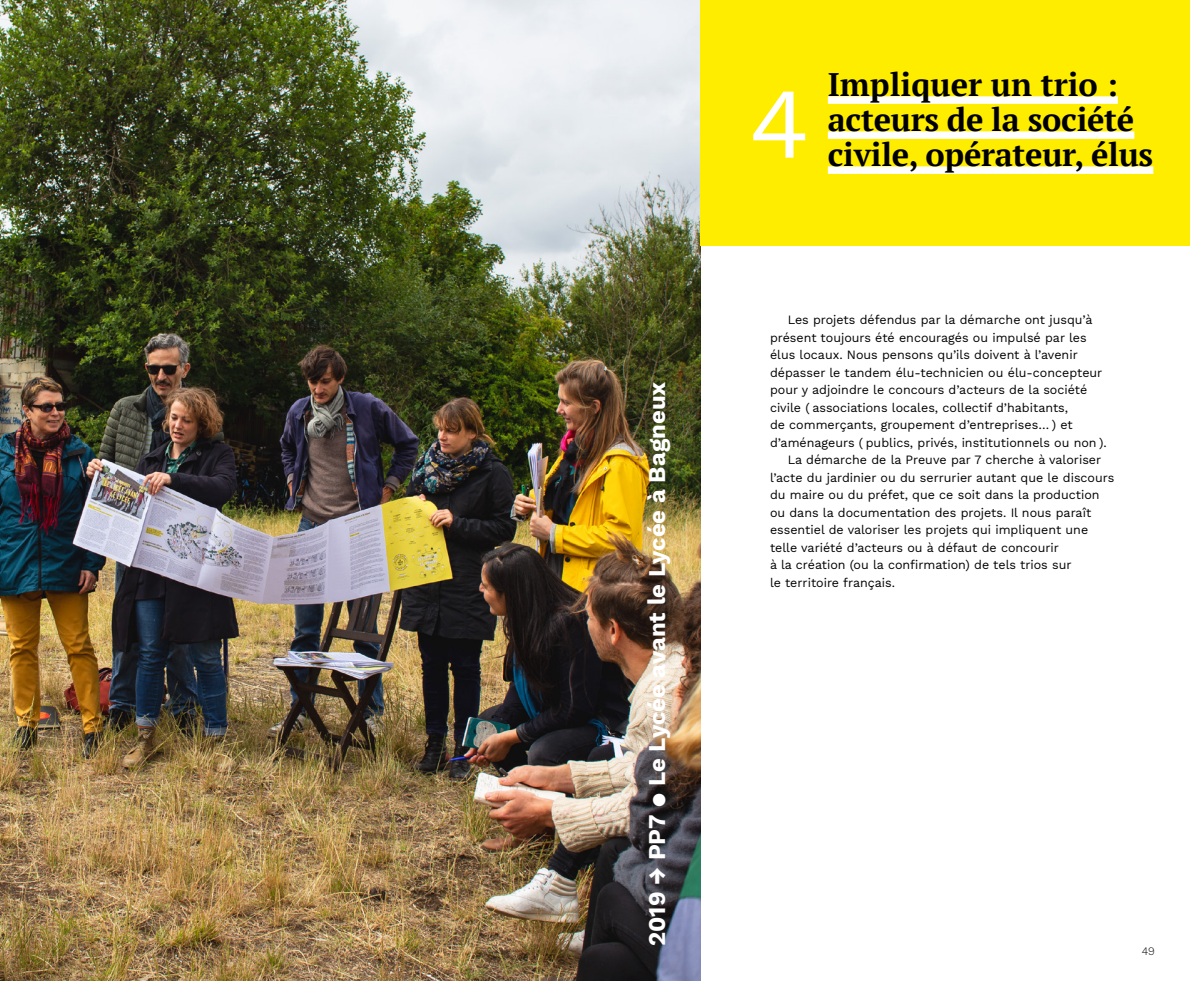
<style>
.page{position:relative;width:1190px;height:981px;background:#fff}
.page>*{position:absolute;margin:0;border:0;box-sizing:border-box;transform-origin:0 0}
.t1{font:100px "Work Sans";color:#fff}
.t2{font:700 32.5px/35px "PT Serif";letter-spacing:-.01em;color:#000}
.t3{font:700 23.75px "Work Sans";color:#fff}
.t4{font:12.5px "Work Sans";color:#000}
.t5{font:300 11.25px "Work Sans";color:#000}
</style>
<div class="page">
<img style="left:0;top:0;width:700px;height:980px">
<div style="left:700px;top:0;width:490px;height:245px;background:#ffed00"></div>
<div style="left:828px;top:96px;width:290px;height:8px;background:#fff"></div>
<div style="left:828px;top:131px;width:306px;height:8px;background:#fff"></div>
<div style="left:828px;top:166px;width:325px;height:8px;background:#fff"></div>
<h3 class="t3" style="left:639px;top:945px;width:565px;rotate:-90deg">2019 → PP7 ⚫ Le Lycée avant le Lycée à Bagneux</h3>
<h1 class="t1" style="left:749px;top:47px;width:63px">4</h1>
<h2 class="t2" style="left:828px;top:67px;width:308px">Impliquer un trio : acteurs de la société</h2>
<h2 class="t2" style="left:828px;top:137px;width:327px">civile, opérateur, élus</h2>
<p class="t4" style="left:788px;top:310px;width:306px">Les projets défendus par la démarche ont jusqu’à</p>
<p class="t4" style="left:770px;top:327px;width:318px">présent toujours été encouragés ou impulsé par les</p>
<p class="t4" style="left:770px;top:345px;width:309px">élus locaux. Nous pensons qu’ils doivent à l’avenir</p>
<p class="t4" style="left:770px;top:362px;width:334px">dépasser le tandem élu-technicien ou élu-concepteur</p>
<p class="t4" style="left:770px;top:380px;width:319px">pour y adjoindre le concours d’acteurs de la société</p>
<p class="t4" style="left:770px;top:397px;width:300px">civile ( associations locales, collectif d’habitants,</p>
<p class="t4" style="left:770px;top:415px;width:304px">de commerçants, groupement d’entreprises… ) et</p>
<p class="t4" style="left:770px;top:432px;width:338px">d’aménageurs ( publics, privés, institutionnels ou non ).</p>
<p class="t4" style="left:788px;top:450px;width:315px">La démarche de la Preuve par 7 cherche à valoriser</p>
<p class="t4" style="left:770px;top:467px;width:346px">l’acte du jardinier ou du serrurier autant que le discours</p>
<p class="t4" style="left:770px;top:485px;width:331px">du maire ou du préfet, que ce soit dans la production</p>
<p class="t4" style="left:770px;top:502px;width:323px">ou dans la documentation des projets. Il nous paraît</p>
<p class="t4" style="left:770px;top:520px;width:320px">essentiel de valoriser les projets qui impliquent une</p>
<p class="t4" style="left:770px;top:537px;width:290px">telle variété d’acteurs ou à défaut de concourir</p>
<p class="t4" style="left:770px;top:555px;width:303px">à la création (ou la confirmation) de tels trios sur</p>
<p class="t4" style="left:770px;top:572px;width:127px">le territoire français.</p>
<p class="t5" style="left:1142px;top:941px;width:15px">49</p>
</div>
